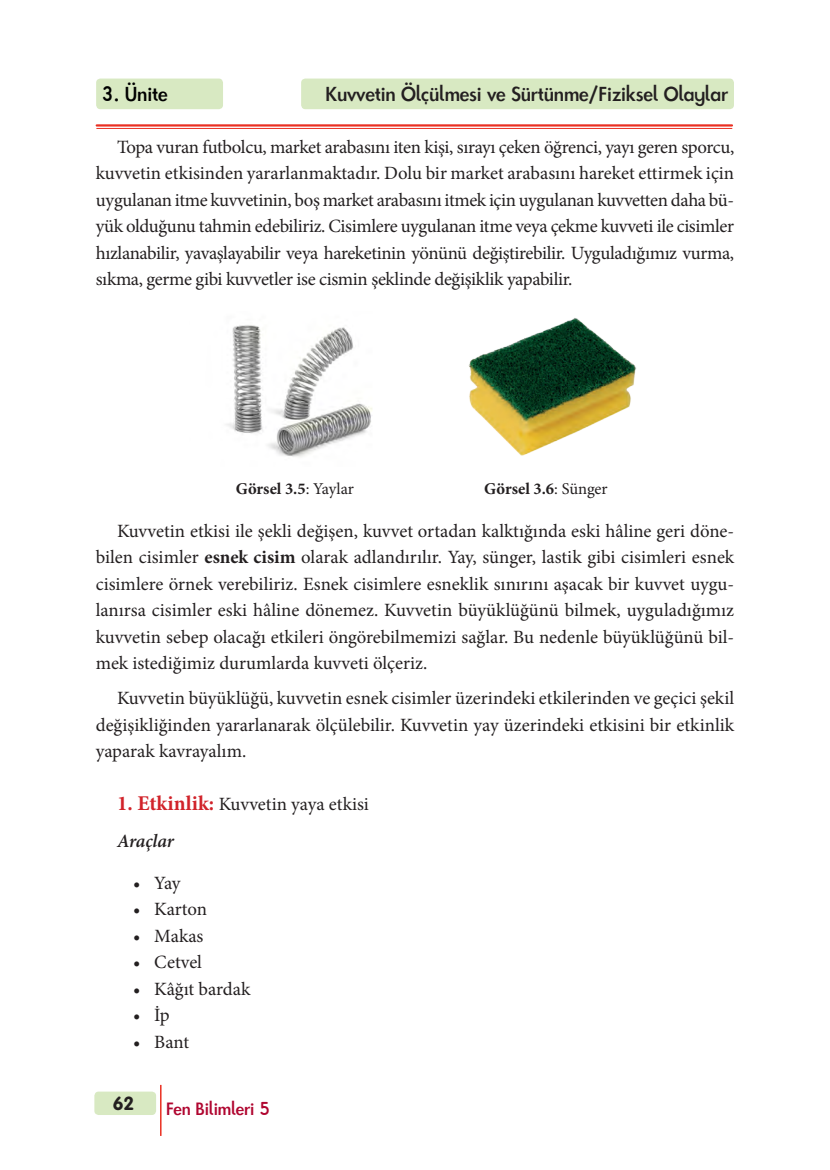
<style>
.page{position:relative;width:830px;height:1170px;background:#fff}
.page>*{position:absolute;margin:0;border:0;box-sizing:border-box;transform-origin:0 0}
.metin{font:18.75px/26.4px "Minion Pro";letter-spacing:-.005em;color:#231f20;text-align:justify}
.t1{font:700 18.75px "Futuramit";color:#231f20}
.Neler_Öğreneceğiz{font:18.75px "Minion Pro";color:#231f20}
.t2{font:700 18.75px "Futuramit";color:#000}
.Neler_Öğreneceğiz-2{font:italic 600 18.75px "Minion Pro";letter-spacing:-.01em;color:#231f20}
.t3{font:18.75px "VAG Rounded Bold Tr";color:#231f20}
.t4{font:700 16.5px "Minion Pro";color:#231f20}
.t5{font:700 16.5px "Futuramit";color:#b00630}
.s1{font-weight:400}
.s2{font-weight:700}
.s3{font-weight:700;font-size:21px;color:#d1232a}
</style>
<div class="page">
<hr style="left:97px;top:124px;width:634px;height:2px;background:#ea3022">
<hr style="left:97px;top:128px;width:634px;height:1px;background:#ea3022">
<hr style="left:160px;top:1085px;width:1px;height:50px;background:#ea3022">
<div style="left:96px;top:79px;width:127px;height:30px;background:#d8e9c2;border-radius:4px"></div>
<div style="left:301px;top:79px;width:432px;height:30px;background:#d8e9c2;border-radius:4px"></div>
<div style="left:94px;top:1091px;width:62px;height:23px;background:#d8e9c2;border-radius:4px"></div>
<img style="left:468px;top:318px;width:169px;height:138px">
<img style="left:226px;top:325px;width:146px;height:132px">
<p class="t2" style="left:101px;top:82px;width:68px">3. Ünite</p>
<p class="t1" style="left:325px;top:82px;width:404px">Kuvvetin Ölçülmesi ve Sürtünme/Fiziksel Olaylar</p>
<p class="metin" style="left:96px;top:134px;width:639px;text-indent:21px">Topa vuran futbolcu, market arabasını iten kişi, sırayı çeken öğrenci, yayı geren sporcu, kuvvetin etkisinden yararlanmaktadır. Dolu bir market arabasını hareket ettirmek için uygulanan itme kuvvetinin, boş market arabasını itmek için uygulanan kuvvetten daha bü&shy;yük olduğunu tahmin edebiliriz. Cisimlere uygulanan itme veya çekme kuvveti ile cisimler hızlanabilir, yavaşlayabilir veya hareketinin yönünü değiştirebilir. Uyguladığımız vurma, sıkma, germe gibi kuvvetler ise cismin şeklinde değişiklik yapabilir.</p>
<p class="t4" style="left:236px;top:476px;width:120px">Görsel 3.5<span class="s1">: Yaylar</span></p>
<p class="t4" style="left:484px;top:476px;width:125px">Görsel 3.6<span class="s1">: Sünger</span></p>
<p class="metin" style="left:96px;top:517px;width:639px;text-indent:21px">Kuvvetin etkisi ile şekli değişen, kuvvet ortadan kalktığında eski hâline geri döne&shy;bilen cisimler <span class="s2">esnek cisim</span> olarak adlandırılır. Yay, sünger, lastik gibi cisimleri esnek cisimlere örnek verebiliriz. Esnek cisimlere esneklik sınırını aşacak bir kuvvet uygu&shy;lanırsa cisimler eski hâline dönemez. Kuvvetin büyüklüğünü bilmek, uyguladığımız kuvvetin sebep olacağı etkileri öngörebilmemizi sağlar. Bu nedenle büyüklüğünü bil&shy;mek istediğimiz durumlarda kuvveti ölçeriz.</p>
<p class="metin" style="left:96px;top:685px;width:639px;text-indent:21px">Kuvvetin büyüklüğü, kuvvetin esnek cisimler üzerindeki etkilerinden ve geçici şekil değişikliğinden yararlanarak ölçülebilir. Kuvvetin yay üzerindeki etkisini bir etkinlik yaparak kavrayalım.</p>
<p class="Neler_Öğreneceğiz" style="left:117px;top:791px;width:253px"><span class="s3">1. Etkinlik:</span> Kuvvetin yaya etkisi</p>
<p class="Neler_Öğreneceğiz-2" style="left:117px;top:827px;width:58px">Araçlar</p>
<p class="metin" style="left:133px;top:869px;width:49px">• Yay</p>
<p class="metin" style="left:133px;top:896px;width:75px">• Karton</p>
<p class="metin" style="left:133px;top:922px;width:72px">• Makas</p>
<p class="metin" style="left:133px;top:948px;width:70px">• Cetvel</p>
<p class="metin" style="left:133px;top:975px;width:119px">• Kâğıt bardak</p>
<p class="metin" style="left:133px;top:1001px;width:38px">• İp</p>
<p class="metin" style="left:133px;top:1028px;width:57px">• Bant</p>
<p class="t3" style="left:113px;top:1092px;width:23px">62</p>
<p class="t5" style="left:166px;top:1097px;width:106px">Fen Bilimleri 5</p>
</div>
